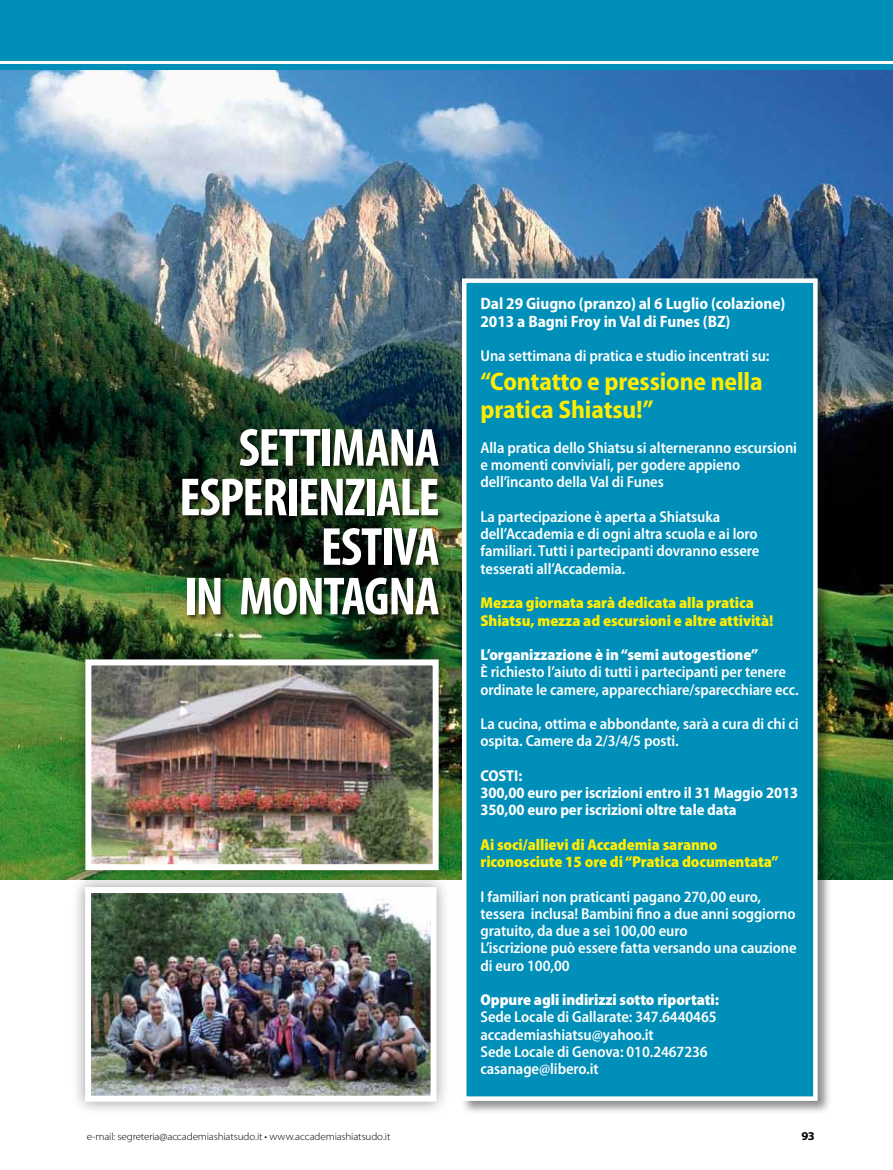
<style>
.page{position:relative;width:893px;height:1170px;background:#fff}
.page>*{position:absolute;margin:0;border:0;box-sizing:border-box;transform-origin:0 0}
.t1{font:700 condensed 54px/49.5px "Myriad Pro";letter-spacing:-.025em;color:#fff;text-align:right}
.t2{font:700 semi-condensed 25.5px/28.5px "Myriad Pro";letter-spacing:-.005em;color:#ffed00}
.t3{font:700 semi-condensed 16.5px/18px "Myriad Pro";letter-spacing:-.005em;color:#fff}
.t4{font:600 semi-condensed 15.75px/17.2px "Myriad Pro";letter-spacing:-.005em;color:#fff}
.t5{font:900 semi-condensed 15.75px/17.2px "Myriad Pro";letter-spacing:-.005em;color:#ffed00}
.t6{font:700 semi-condensed 15.75px/17.2px "Myriad Pro";letter-spacing:-.005em;color:#fff}
.t7{font:700 12px "Myriad Pro";color:#000;scale:1.05 1}
.t8{font:300 10.5px "Myriad Pro";letter-spacing:-.01em;color:#000;scale:1.05 1}
.s1{font-weight:900}
</style>
<div class="page">
<img style="left:0;top:70px;width:893px;height:809px">
<div style="left:0;top:64px;width:893px;height:6px;background:#008fb9"></div>
<div style="left:0;top:0;width:893px;height:60px;background:#008fb9"></div>
<div style="left:460px;top:276px;width:372px;height:839px;background:#000;opacity:.45"></div>
<div style="left:462px;top:278px;width:356px;height:822px;background:#008fb9;border:4px solid #fff"></div>
<div style="left:181px;top:427px;width:265px;height:194px;background:#000;opacity:.75"></div>
<div style="left:70px;top:872px;width:380px;height:243px;background:#000;opacity:.4"></div>
<img style="left:92px;top:894px;width:338px;height:200px">
<div style="left:85px;top:887px;width:352px;height:214px;border:6px solid #fff"></div>
<div style="left:71px;top:644px;width:381px;height:239px;background:#000;opacity:.4"></div>
<img style="left:92px;top:666px;width:340px;height:197px">
<div style="left:85px;top:659px;width:354px;height:211px;border:6px solid #fff"></div>
<p class="t1" style="left:179px;top:422px;width:262px">SETTIMANA<br>ESPERIENZIALE<br>ESTIVA<br>IN MONTAGNA</p>
<p class="t3" style="left:480px;top:294px;width:306px">Dal 29 Giugno (pranzo) al 6 Luglio (colazione)<br>2013 a Bagni Froy in Val di Funes (BZ)</p>
<p class="t4" style="left:480px;top:348px;width:290px">Una settimana di pratica e studio incentrati su:</p>
<p class="t2" style="left:480px;top:367px;width:284px">“Contatto e pressione nella pratica Shiatsu!”</p>
<p class="t4" style="left:480px;top:439px;width:318px">Alla pratica dello Shiatsu si alterneranno escursioni e momenti conviviali, per godere appieno dell’incanto della Val di Funes</p>
<p class="t4" style="left:480px;top:508px;width:280px">La partecipazione è aperta a Shiatsuka dell’Accademia e di ogni altra scuola e ai loro familiari. Tutti i partecipanti dovranno essere tesserati all’Accademia.</p>
<p class="t5" style="left:480px;top:594px;width:294px">Mezza giornata sarà dedicata alla pratica<br>Shiatsu, mezza ad escursioni e altre attività!</p>
<p class="t4" style="left:480px;top:646px;width:320px"><span class="s1">L’organizzazione è in “semi autogestione”<br></span>È richiesto l’aiuto di tutti i partecipanti per tenere ordinate le camere, apparecchiare/sparecchiare ecc.</p>
<p class="t4" style="left:480px;top:715px;width:320px">La cucina, ottima e abbondante, sarà a cura di chi ci ospita. Camere da 2/3/4/5 posti.</p>
<p class="t6" style="left:480px;top:767px;width:319px">COSTI:<br>300,00 euro per iscrizioni entro il 31 Maggio 2013<br>350,00 euro per iscrizioni oltre tale data</p>
<p class="t5" style="left:480px;top:836px;width:300px">Ai soci/allievi di Accademia saranno riconosciute 15 ore di “Pratica documentata”</p>
<p class="t4" style="left:480px;top:888px;width:318px">I familiari non praticanti pagano 270,00 euro, tessera inclusa! Bambini fino a due anni soggiorno gratuito, da due a sei 100,00 euro<br>L’iscrizione può essere fatta versando una cauzione di euro 100,00</p>
<p class="t4" style="left:480px;top:991px;width:240px"><span class="s1">Oppure agli indirizzi sotto riportati:<br></span>Sede Locale di Gallarate: 347.6440465 accademiashiatsu@yahoo.it<br>Sede Locale di Genova: 010.2467236 casanage@libero.it</p>
<p class="t8" style="left:87px;top:1129px;width:291px">e-mail: segreteria@accademiashiatsudo.it • www.accademiashiatsudo.it</p>
<p class="t7" style="left:802px;top:1127px;width:14px">93</p>
</div>
